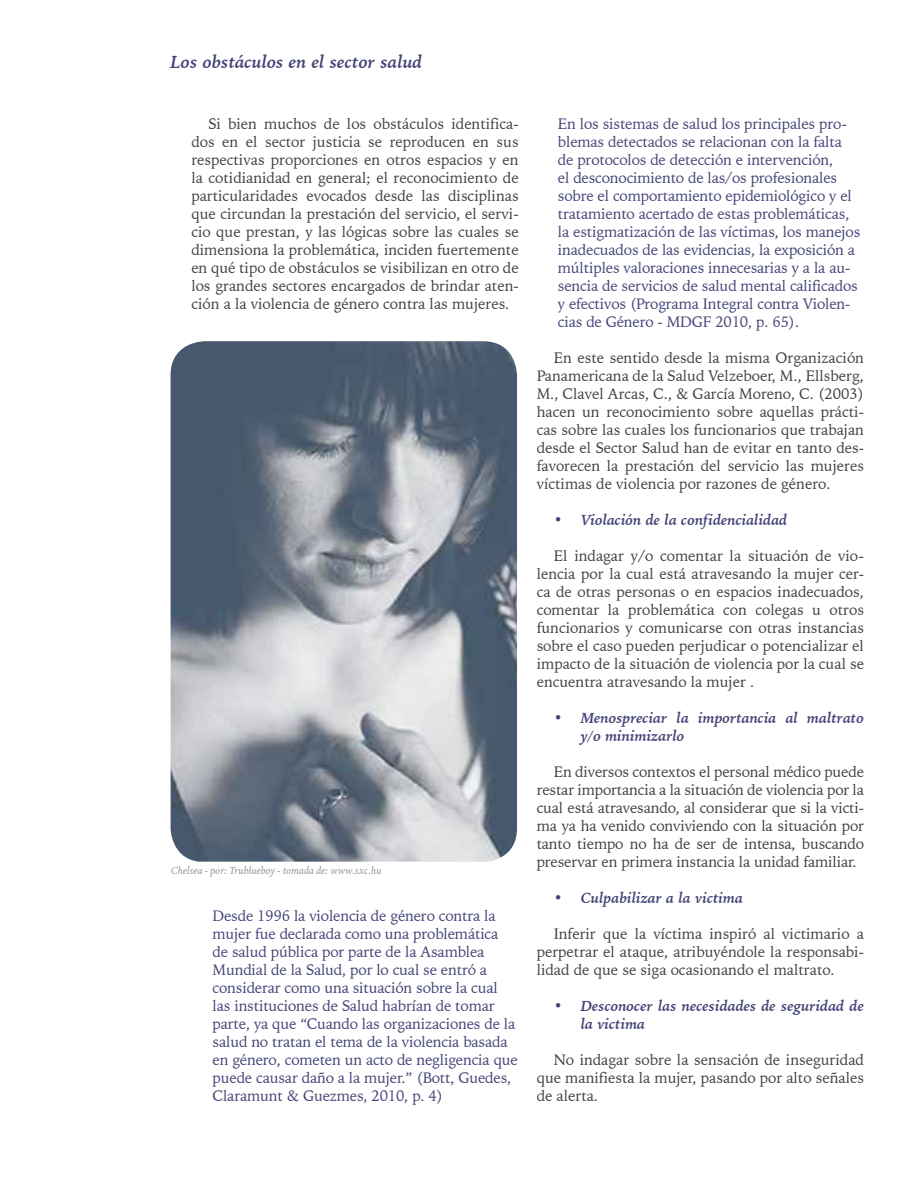
<style>
.page{position:relative;width:918px;height:1188px;background:#fff}
.page>*{position:absolute;margin:0;border:0;box-sizing:border-box;transform-origin:0 0}
.t1{font:italic 700 18px "Iowan Old Style BT";color:#434478}
.t2{font:15px/18px "Iowan Old Style BT";color:#414042;text-align:justify}
.t3{font:15px/18px "Iowan Old Style BT";letter-spacing:-.01em;color:#434478}
.t4{font:italic 700 15px/18px "Iowan Old Style BT";color:#434478}
.t5{font:italic 10.5px "Iowan Old Style BT";color:#939598}
</style>
<div class="page">
<img style="left:171px;top:341px;width:346px;height:521px">
<p class="t1" style="left:171px;top:50px;width:253px">Los obstáculos en el sector salud</p>
<p class="t2" style="left:191px;top:114px;width:329px;text-indent:17px">Si bien muchos de los obstáculos identifica&shy;dos en el sector justicia se reproducen en sus respectivas proporciones en otros espacios y en la cotidianidad en general; el reconocimiento de particularidades evocados desde las disciplinas que circundan la prestación del servicio, el servi&shy;cio que prestan, y las lógicas sobre las cuales se dimensiona la problemática, inciden fuertemente en qué tipo de obstáculos se visibilizan en otro de los grandes sectores encargados de brindar aten&shy;ción a la violencia de género contra las mujeres.</p>
<p class="t5" style="left:171px;top:864px;width:212px">Chelsea - por: Trublueboy - tomada de: www.sxc.hu</p>
<p class="t3" style="left:213px;top:906px;width:307px">Desde 1996 la violencia de género contra la mujer fue declarada como una problemática<br>de salud pública por parte de la Asamblea Mundial de la Salud, por lo cual se entró a considerar como una situación sobre la cual las instituciones de Salud habrían de tomar parte, ya que “Cuando las organizaciones de la salud no tratan el tema de la violencia basada en género, cometen un acto de negligencia que puede causar daño a la mujer.” (Bott, Guedes, Claramunt &amp; Guezmes, 2010, p. 4)</p>
<p class="t3" style="left:558px;top:114px;width:304px">En los sistemas de salud los principales pro&shy;blemas detectados se relacionan con la falta de protocolos de detección e intervención,<br>el desconocimiento de las/os profesionales sobre el comportamiento epidemiológico y el tratamiento acertado de estas problemáticas, la estigmatización de las víctimas, los manejos inadecuados de las evidencias, la exposición a múltiples valoraciones innecesarias y a la au&shy;sencia de servicios de salud mental calificados y efectivos (Programa Integral contra Violen&shy;cias de Género - MDGF 2010, p. 65).</p>
<p class="t2" style="left:537px;top:348px;width:329px;text-indent:17px">En este sentido desde la misma Organización Panamericana de la Salud Velzeboer, M., Ellsberg, M., Clavel Arcas, C., &amp; García Moreno, C. (2003) hacen un reconocimiento sobre aquellas prácti&shy;cas sobre las cuales los funcionarios que trabajan desde el Sector Salud han de evitar en tanto des&shy;favorecen la prestación del servicio las mujeres víctimas de violencia por razones de género.</p>
<p class="t4" style="left:554px;top:510px;width:235px">• Violación de la confidencialidad</p>
<p class="t2" style="left:537px;top:546px;width:329px;text-indent:17px">El indagar y/o comentar la situación de vio&shy;lencia por la cual está atravesando la mujer cer&shy;ca de otras personas o en espacios inadecuados, comentar la problemática con colegas u otros funcionarios y comunicarse con otras instancias sobre el caso pueden perjudicar o potencializar el impacto de la situación de violencia por la cual se encuentra atravesando la mujer .</p>
<p class="t4" style="left:581px;top:708px;width:285px;text-indent:-27px">• Menospreciar la importancia al maltrato y/o minimizarlo</p>
<p class="t2" style="left:537px;top:762px;width:329px;text-indent:17px">En diversos contextos el personal médico puede restar importancia a la situación de violencia por la cual está atravesando, al considerar que si la victi&shy;ma ya ha venido conviviendo con la situación por tanto tiempo no ha de ser de intensa, buscando preservar en primera instancia la unidad familiar.</p>
<p class="t4" style="left:554px;top:888px;width:191px">• Culpabilizar a la victima</p>
<p class="t2" style="left:537px;top:924px;width:329px;text-indent:17px">Inferir que la víctima inspiró al victimario a perpetrar el ataque, atribuyéndole la responsabi&shy;lidad de que se siga ocasionando el maltrato.</p>
<p class="t4" style="left:581px;top:996px;width:285px;text-indent:-27px">• Desconocer las necesidades de seguridad de la victima</p>
<p class="t2" style="left:537px;top:1050px;width:329px;text-indent:17px">No indagar sobre la sensación de inseguridad que manifiesta la mujer, pasando por alto señales de alerta.</p>
</div>
